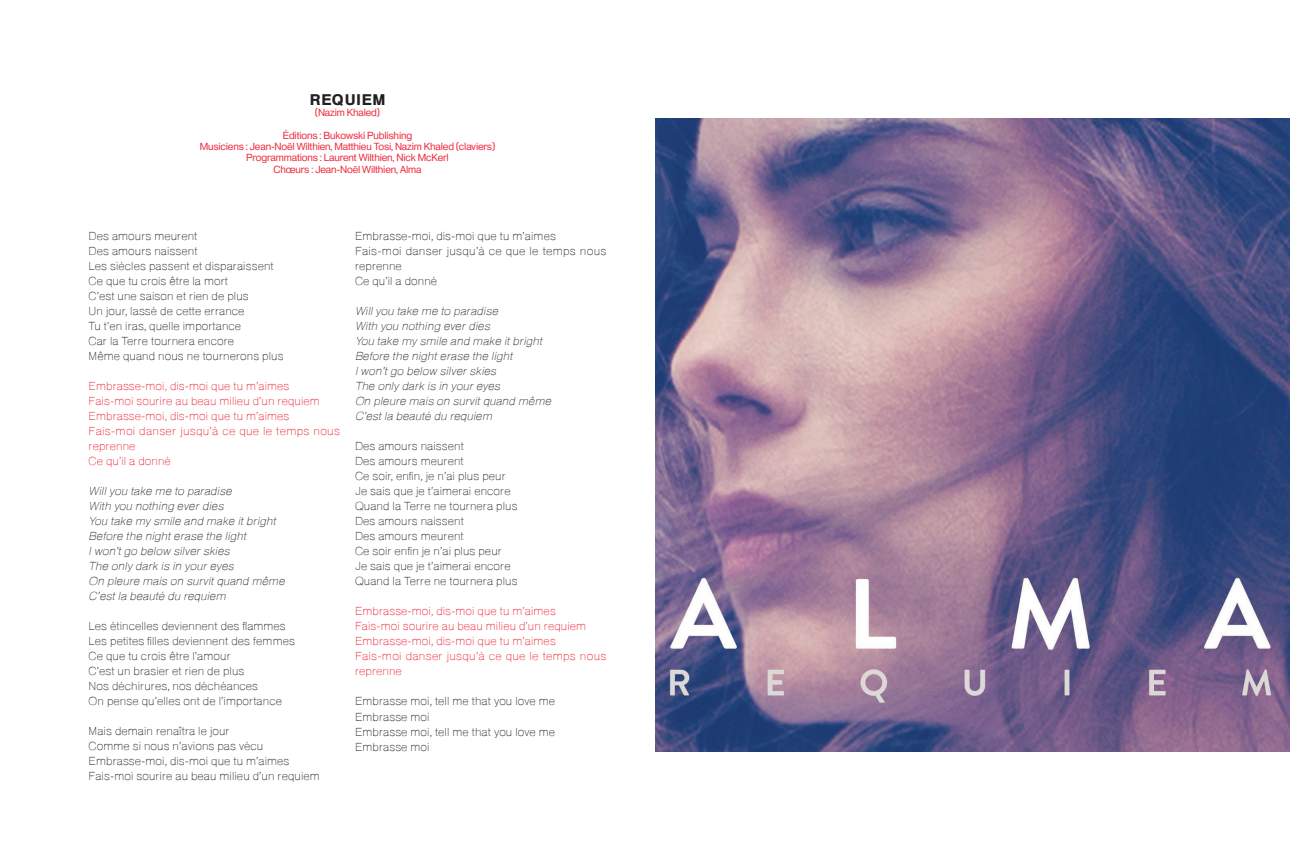
<style>
.page{position:relative;width:1312px;height:851px;background:#fff}
.page>*{position:absolute;margin:0;border:0;box-sizing:border-box;transform-origin:0 0}
.t1{font:900 15px "FTV Heldustry";letter-spacing:.05em;color:#231f20}
.t2{font:100 11.25px/15px "FTV Heldustry";letter-spacing:.01em;color:#231f20}
.t3{font:italic 100 11.25px/15px "FTV Heldustry";letter-spacing:.01em;color:#231f20}
.t4{font:100 11.25px/15px "FTV Heldustry";letter-spacing:.01em;color:#ee1b2d}
.t5{font:10px/11.2px "FTV Heldustry";letter-spacing:-.01em;color:#ee283b;text-align:center}
</style>
<div class="page">
<img style="left:656px;top:118px;width:633px;height:633px">
<h1 class="t1" style="left:310px;top:91px;width:77px">REQUIEM</h1>
<p class="t5" style="left:315px;top:107px;width:66px">(Nazim Khaled)</p>
<p class="t5" style="left:200px;top:129px;width:296px">Éditions : Bukowski Publishing<br>Musiciens : Jean-Noël Wilthien, Matthieu Tosi, Nazim Khaled (claviers)<br>Programmations : Laurent Wilthien, Nick McKerl<br>Chœurs : Jean-Noël Wilthien, Alma</p>
<p class="t2" style="left:89px;top:228px;width:196px">Des amours meurent<br>Des amours naissent<br>Les siècles passent et disparaissent<br>Ce que tu crois être la mort<br>C’est une saison et rien de plus<br>Un jour, lassé de cette errance<br>Tu t’en iras, quelle importance<br>Car la Terre tournera encore<br>Même quand nous ne tournerons plus</p>
<p class="t4" style="left:89px;top:378px;width:253px">Embrasse-moi, dis-moi que tu m’aimes<br>Fais-moi sourire au beau milieu d’un requiem<br>Embrasse-moi, dis-moi que tu m’aimes<br>Fais-moi danser jusqu’à ce que le temps nous reprenne<br>Ce qu’il a donné</p>
<p class="t3" style="left:89px;top:483px;width:197px">Will you take me to paradise<br>With you nothing ever dies<br>You take my smile and make it bright<br>Before the night erase the light<br>I won’t go below silver skies<br>The only dark is in your eyes<br>On pleure mais on survit quand même<br>C’est la beauté du requiem</p>
<p class="t2" style="left:89px;top:618px;width:208px">Les étincelles deviennent des flammes Les petites filles deviennent des femmes Ce que tu crois être l’amour<br>C’est un brasier et rien de plus<br>Nos déchirures, nos déchéances<br>On pense qu’elles ont de l’importance</p>
<p class="t2" style="left:89px;top:723px;width:232px">Mais demain renaîtra le jour<br>Comme si nous n’avions pas vécu Embrasse-moi, dis-moi que tu m’aimes Fais-moi sourire au beau milieu d’un requiem</p>
<p class="t2" style="left:355px;top:228px;width:253px">Embrasse-moi, dis-moi que tu m’aimes<br>Fais-moi danser jusqu’à ce que le temps nous reprenne<br>Ce qu’il a donné</p>
<p class="t3" style="left:355px;top:303px;width:197px">Will you take me to paradise<br>With you nothing ever dies<br>You take my smile and make it bright<br>Before the night erase the light<br>I won’t go below silver skies<br>The only dark is in your eyes<br>On pleure mais on survit quand même<br>C’est la beauté du requiem</p>
<p class="t2" style="left:355px;top:438px;width:164px">Des amours naissent<br>Des amours meurent<br>Ce soir, enfin, je n’ai plus peur<br>Je sais que je t’aimerai encore<br>Quand la Terre ne tournera plus<br>Des amours naissent<br>Des amours meurent<br>Ce soir enfin je n’ai plus peur<br>Je sais que je t’aimerai encore<br>Quand la Terre ne tournera plus</p>
<p class="t4" style="left:355px;top:603px;width:253px">Embrasse-moi, dis-moi que tu m’aimes<br>Fais-moi sourire au beau milieu d’un requiem Embrasse-moi, dis-moi que tu m’aimes<br>Fais-moi danser jusqu’à ce que le temps nous reprenne</p>
<p class="t2" style="left:355px;top:693px;width:202px">Embrasse moi, tell me that you love me<br>Embrasse moi<br>Embrasse moi, tell me that you love me<br>Embrasse moi</p>
</div>
